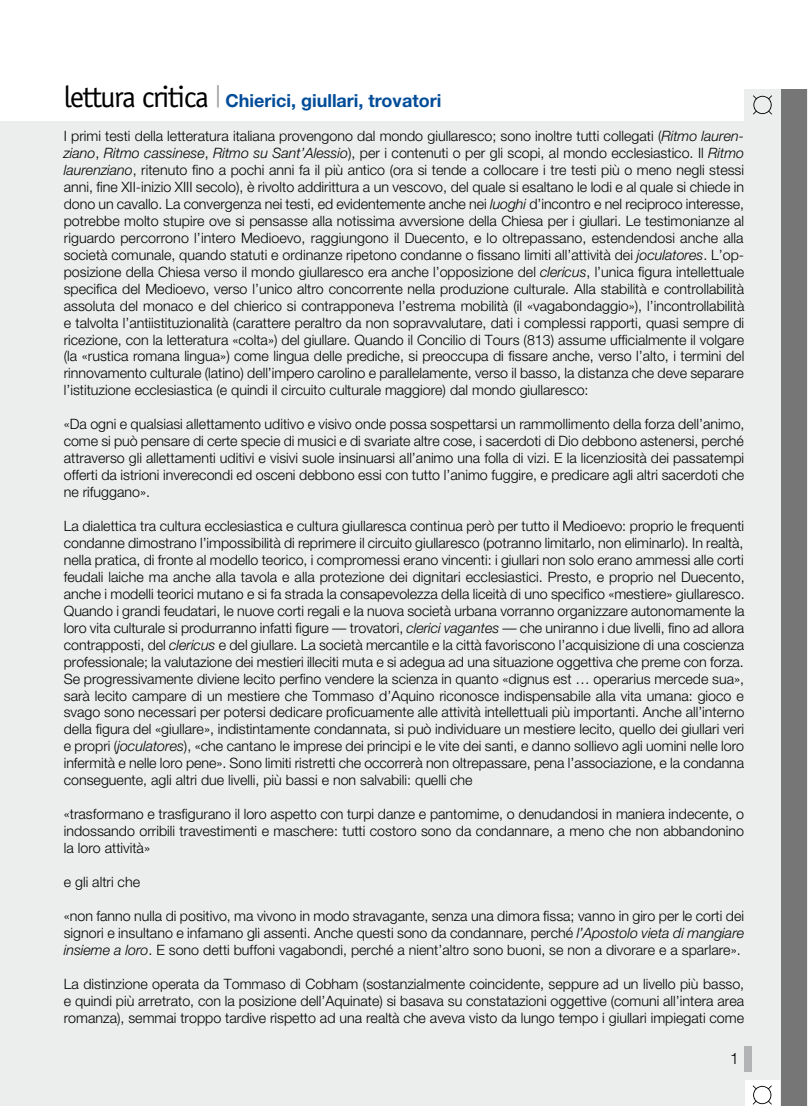
<style>
.page{position:relative;width:808px;height:1106px;background:#fff}
.page>*{position:absolute;margin:0;border:0;box-sizing:border-box;transform-origin:0 0}
.t1{font:700 18px "Helvetica Neue";color:#004c99}
.t2{font:300 15.75px "Helvetica Neue";color:#000}
.t3{font:300 14.25px/17px "Helvetica Neue";color:#000;text-align:justify}
.s1{font-family:"Officina Sans";font-weight:400;font-size:30px;color:#000}
.s2{font-weight:300;font-style:italic;font-size:30px;color:#9c9e9f}
.s3{font-style:italic}
</style>
<div class="page">
<div style="left:0;top:89px;width:807px;height:1016px;background:#eceded"></div>
<svg style="left:753px;top:95px;width:19px;height:20px"></svg>
<div style="left:0;top:89px;width:743px;height:32px;background:#fff"></div>
<div style="left:781px;top:89px;width:26px;height:1016px;background:#767676"></div>
<div style="left:744px;top:1046px;width:7px;height:26px;background:#b1b3b4"></div>
<div style="left:745px;top:1080px;width:34px;height:26px;background:#fff"></div>
<svg style="left:753px;top:1085px;width:19px;height:19px"></svg>
<p class="t1" style="left:64px;top:90px;width:379px"><span class="s1">lettura critica</span> <span class="s2">|</span> Chierici, giullari, trovatori</p>
<p class="t3" style="left:64px;top:127px;width:682px">I primi testi della letteratura italiana provengono dal mondo giullaresco; sono inoltre tutti collegati (<span class="s3">Ritmo lauren&shy;ziano</span>, <span class="s3">Ritmo cassinese</span>, <span class="s3">Ritmo su Sant’Alessio</span>), per i contenuti o per gli scopi, al mondo ecclesiastico. Il <span class="s3">Ritmo laurenziano</span>, ritenuto fino a pochi anni fa il più antico (ora si tende a collocare i tre testi più o meno negli stessi anni, fine XII-inizio XIII secolo), è rivolto addirittura a un vescovo, del quale si esaltano le lodi e al quale si chiede in dono un cavallo. La convergenza nei testi, ed evidentemente anche nei <span class="s3">luoghi</span> d’incontro e nel reciproco interesse, potrebbe molto stupire ove si pensasse alla notissima avversione della Chiesa per i giullari. Le testimonianze al riguardo percorrono l’intero Medioevo, raggiungono il Duecento, e lo oltrepassano, estendendosi anche alla società comunale, quando statuti e ordinanze ripetono condanne o fissano limiti all’attività dei <span class="s3">joculatores</span>. L’op&shy;posizione della Chiesa verso il mondo giullaresco era anche l’opposizione del <span class="s3">clericus</span>, l’unica figura intellettuale specifica del Medioevo, verso l’unico altro concorrente nella produzione culturale. Alla stabilità e controllabilità assoluta del monaco e del chierico si contrapponeva l’estrema mobilità (il «vagabondaggio»), l’incontrollabilità e talvolta l’antiistituzionalità (carattere peraltro da non sopravvalutare, dati i complessi rapporti, quasi sempre di ricezione, con la letteratura «colta») del giullare. Quando il Concilio di Tours (813) assume ufficialmente il volgare (la «rustica romana lingua») come lingua delle prediche, si preoccupa di fissare anche, verso l’alto, i termini del rinnovamento culturale (latino) dell’impero carolino e parallelamente, verso il basso, la distanza che deve separare l’istituzione ecclesiastica (e quindi il circuito culturale maggiore) dal mondo giullaresco:</p>
<p class="t3" style="left:64px;top:415px;width:682px">«Da ogni e qualsiasi allettamento uditivo e visivo onde possa sospettarsi un rammollimento della forza dell’animo, come si può pensare di certe specie di musici e di svariate altre cose, i sacerdoti di Dio debbono astenersi, perché attraverso gli allettamenti uditivi e visivi suole insinuarsi all’animo una folla di vizi. E la licenziosità dei passatempi offerti da istrioni inverecondi ed osceni debbono essi con tutto l’animo fuggire, e predicare agli altri sacerdoti che ne rifuggano».</p>
<p class="t3" style="left:64px;top:517px;width:682px">La dialettica tra cultura ecclesiastica e cultura giullaresca continua però per tutto il Medioevo: proprio le frequenti condanne dimostrano l’impossibilità di reprimere il circuito giullaresco (potranno limitarlo, non eliminarlo). In realtà, nella pratica, di fronte al modello teorico, i compromessi erano vincenti: i giullari non solo erano ammessi alle corti feudali laiche ma anche alla tavola e alla protezione dei dignitari ecclesiastici. Presto, e proprio nel Duecento, anche i modelli teorici mutano e si fa strada la consapevolezza della liceità di uno specifico «mestiere» giullaresco.<br>Quando i grandi feudatari, le nuove corti regali e la nuova società urbana vorranno organizzare autonomamente la loro vita culturale si produrranno infatti figure — trovatori, <span class="s3">clerici vagantes</span> — che uniranno i due livelli, fino ad allora contrapposti, del <span class="s3">clericus</span> e del giullare. La società mercantile e la città favoriscono l’acquisizione di una coscienza professionale; la valutazione dei mestieri illeciti muta e si adegua ad una situazione oggettiva che preme con forza.<br>Se progressivamente diviene lecito perfino vendere la scienza in quanto «dignus est … operarius mercede sua», sarà lecito campare di un mestiere che Tommaso d’Aquino riconosce indispensabile alla vita umana: gioco e svago sono necessari per potersi dedicare proficuamente alle attività intellettuali più importanti. Anche all’interno della figura del «giullare», indistintamente condannata, si può individuare un mestiere lecito, quello dei giullari veri e propri (<span class="s3">joculatores</span>), «che cantano le imprese dei principi e le vite dei santi, e danno sollievo agli uomini nelle loro infermità e nelle loro pene». Sono limiti ristretti che occorrerà non oltrepassare, pena l’associazione, e la condanna conseguente, agli altri due livelli, più bassi e non salvabili: quelli che</p>
<p class="t3" style="left:64px;top:805px;width:682px">«trasformano e trasfigurano il loro aspetto con turpi danze e pantomime, o denudandosi in maniera indecente, o indossando orribili travestimenti e maschere: tutti costoro sono da condannare, a meno che non abbandonino la loro attività»</p>
<p class="t3" style="left:64px;top:873px;width:78px">e gli altri che</p>
<p class="t3" style="left:64px;top:907px;width:682px">«non fanno nulla di positivo, ma vivono in modo stravagante, senza una dimora fissa; vanno in giro per le corti dei signori e insultano e infamano gli assenti. Anche questi sono da condannare, perché <span class="s3">l’Apostolo vieta di mangiare insieme a loro</span>. E sono detti buffoni vagabondi, perché a nient’altro sono buoni, se non a divorare e a sparlare».</p>
<p class="t3" style="left:64px;top:974px;width:682px">La distinzione operata da Tommaso di Cobham (sostanzialmente coincidente, seppure ad un livello più basso, e quindi più arretrato, con la posizione dell’Aquinate) si basava su constatazioni oggettive (comuni all’intera area romanza), semmai troppo tardive rispetto ad una realtà che aveva visto da lungo tempo i giullari impiegati come</p>
<p class="t2" style="left:730px;top:1048px;width:10px">1</p>
</div>
